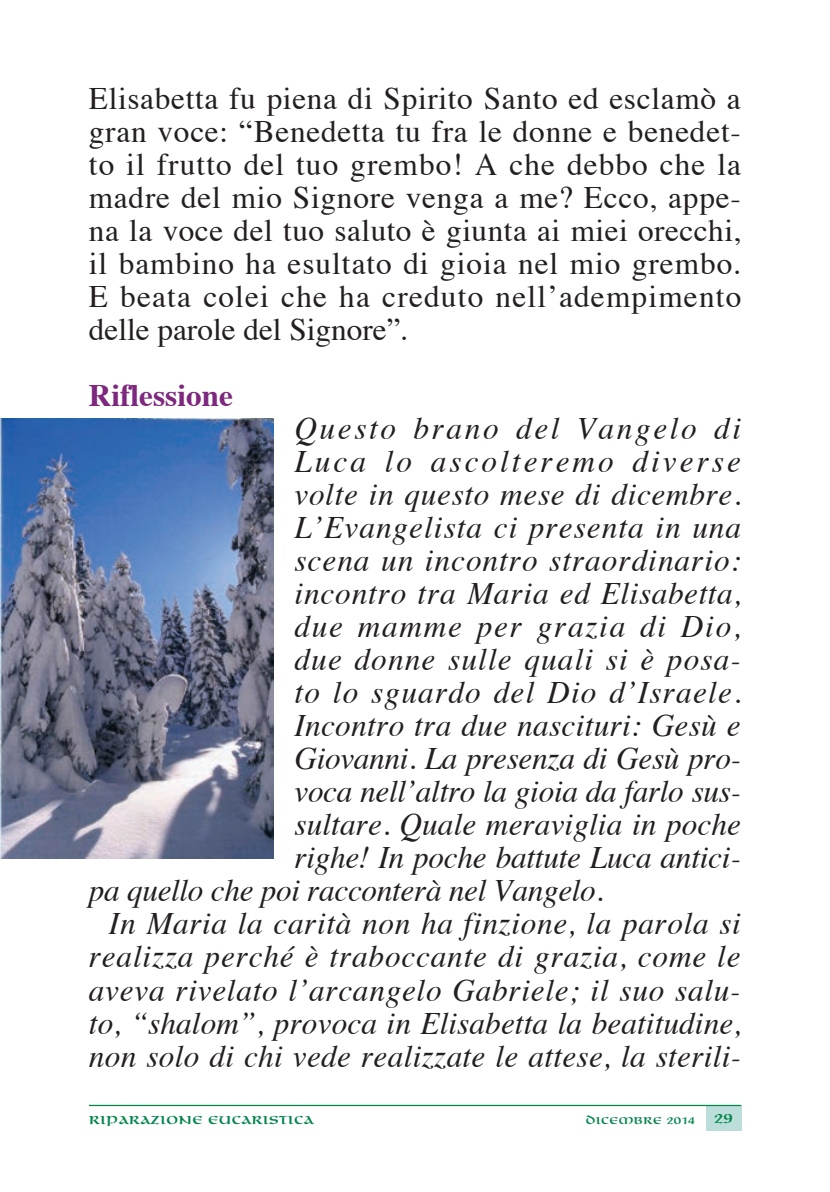
<style>
.page{position:relative;width:830px;height:1192px;background:#fff}
.page>*{position:absolute;margin:0;border:0;box-sizing:border-box;transform-origin:0 0}
.t1{font:italic 31.25px "Times";letter-spacing:.02em;color:#231f20}
.t2{font:31.25px/33px "Times";letter-spacing:.04em;color:#231f20;text-align:justify}
.t3{font:italic 31.25px "Times";letter-spacing:-.01em;color:#231f20}
.t4{font:italic 31.25px "Times";letter-spacing:.04em;color:#231f20}
.t5{font:italic 31.25px "Times";letter-spacing:.095em;color:#231f20}
.t6{font:italic 31.25px "Times";letter-spacing:.085em;color:#231f20}
.t7{font:italic 31.25px "Times";letter-spacing:.055em;color:#231f20}
.t8{font:700 31.25px "Times";color:#7d287e}
.t9{font:17.5px "Omnia";color:#00854a}
.t10{font:15px "Omnia";color:#00854a}
.s1{font-size:20px}
</style>
<div class="page">
<img style="left:0;top:418px;width:273px;height:440px">
<div style="left:706px;top:1105px;width:35px;height:26px;background:#bcdeda"></div>
<hr style="left:89px;top:1104px;width:652px;height:1px;background:#00854a">
<p class="t2" style="left:89px;top:79px;width:654px">Elisabetta fu piena di Spirito Santo ed esclamò a gran voce: “Benedetta tu fra le donne e benedet&shy;to il frutto del tuo grembo! A che debbo che la madre del mio Signore venga a me? Ecco, appe&shy;na la voce del tuo saluto è giunta ai miei orecchi, il bambino ha esultato di gioia nel mio grembo.<br>E beata colei che ha creduto nell’adempimento delle parole del Signore”.</p>
<p class="t8" style="left:89px;top:365px;width:146px">Riflessione</p>
<p class="t6" style="left:294px;top:401px;width:448px">Questo brano del Vangelo di</p>
<p class="t5" style="left:294px;top:434px;width:448px">Luca lo ascolteremo diverse</p>
<p class="t1" style="left:294px;top:467px;width:448px">volte in questo mese di dicembre.</p>
<p class="t1" style="left:294px;top:500px;width:448px">L’Evangelista ci presenta in una</p>
<p class="t1" style="left:294px;top:533px;width:448px">scena un incontro straordinario:</p>
<p class="t1" style="left:294px;top:566px;width:448px">incontro tra Maria ed Elisabetta,</p>
<p class="t7" style="left:294px;top:599px;width:448px">due mamme per grazia di Dio,</p>
<p class="t1" style="left:294px;top:632px;width:448px">due donne sulle quali si è posa-</p>
<p class="t4" style="left:294px;top:665px;width:448px">to lo sguardo del Dio d’Israele.</p>
<p class="t1" style="left:294px;top:698px;width:448px">Incontro tra due nascituri: Gesù e</p>
<p class="t3" style="left:294px;top:731px;width:448px">Giovanni. La presenza di Gesù pro-</p>
<p class="t3" style="left:294px;top:764px;width:448px">voca nell’altro la gioia da farlo sus-</p>
<p class="t1" style="left:294px;top:797px;width:448px">sultare. Quale meraviglia in poche</p>
<p class="t3" style="left:294px;top:830px;width:448px">righe! In poche battute Luca antici-</p>
<p class="t3" style="left:89px;top:863px;width:516px">pa quello che poi racconterà nel Vangelo.</p>
<p class="t1" style="left:109px;top:896px;width:633px">In Maria la carità non ha finzione, la parola si</p>
<p class="t1" style="left:89px;top:929px;width:653px">realizza perché è traboccante di grazia, come le</p>
<p class="t1" style="left:89px;top:962px;width:653px">aveva rivelato l’arcangelo Gabriele; il suo salu-</p>
<p class="t1" style="left:89px;top:995px;width:654px">to, “shalom”, provoca in Elisabetta la beatitudine,</p>
<p class="t1" style="left:89px;top:1028px;width:654px">non solo di chi vede realizzate le attese, la sterili-</p>
<p class="t9" style="left:89px;top:1111px;width:226px">Riparazione Eucaristica</p>
<p class="t10" style="left:585px;top:1113px;width:149px">DICEMBRE 2014 <span class="s1">29</span></p>
</div>
